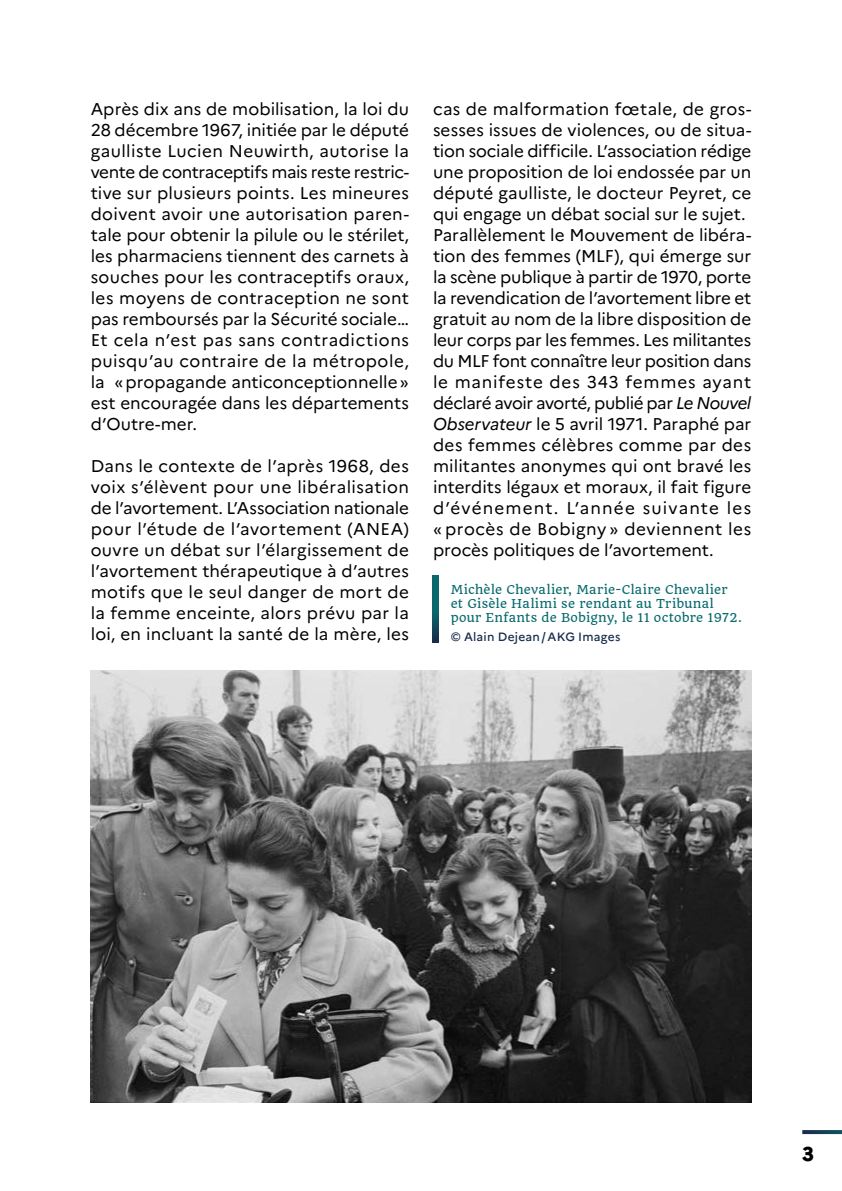
<style>
.page{position:relative;width:842px;height:1191px;background:#fff}
.page>*{position:absolute;margin:0;border:0;box-sizing:border-box;transform-origin:0 0}
.t1{font:800 20px "Marianne";color:#000}
.Texte{font:17px/21px "Marianne";letter-spacing:.005em;color:#000;text-align:justify}
.Titre_légende{font:12px/14px "Quando";letter-spacing:.02em;color:#086a6d}
.cote{font:500 12px "Marianne";letter-spacing:.02em;color:#182d4c}
.s1{font-style:italic}
</style>
<div class="page">
<svg style="left:432px;top:576px;width:6px;height:66px"></svg>
<img style="left:91px;top:671px;width:660px;height:432px">
<svg style="left:802px;top:1130px;width:40px;height:4px"></svg>
<p class="Texte" style="left:91px;top:97px;width:320px">Après dix ans de mobilisation, la loi du 28 décembre 1967, initiée par le député gaulliste Lucien Neuwirth, autorise la vente de contraceptifs mais reste restric&shy;tive sur plusieurs points. Les mineures doivent avoir une autorisation paren&shy;tale pour obtenir la pilule ou le stérilet, les pharmaciens tiennent des carnets à souches pour les contraceptifs oraux, les moyens de contraception ne sont pas remboursés par la Sécurité sociale… Et cela n’est pas sans contradictions puisqu’au contraire de la métropole, la « propagande anticonceptionnelle » est encouragée dans les départements d’Outre-mer.</p>
<p class="Texte" style="left:91px;top:454px;width:320px">Dans le contexte de l’après 1968, des voix s’élèvent pour une libéralisation de l’avortement. L’Association nationale pour l’étude de l’avortement (ANEA) ouvre un débat sur l’élargissement de l’avortement thérapeutique à d’autres motifs que le seul danger de mort de la femme enceinte, alors prévu par la loi, en incluant la santé de la mère, les</p>
<p class="Texte" style="left:433px;top:97px;width:320px">cas de malformation fœtale, de gros&shy;sesses issues de violences, ou de situa&shy;tion sociale difficile. L’association rédige une proposition de loi endossée par un député gaulliste, le docteur Peyret, ce qui engage un débat social sur le sujet.</p>
<p class="Texte" style="left:433px;top:223px;width:320px">Parallèlement le Mouvement de libéra&shy;tion des femmes (MLF), qui émerge sur la scène publique à partir de 1970, porte la revendication de l’avortement libre et gratuit au nom de la libre disposition de leur corps par les femmes. Les militantes du MLF font connaître leur position dans le manifeste des 343 femmes ayant déclaré avoir avorté, publié par <span class="s1">Le Nouvel Observateur</span> le 5 avril 1971. Paraphé par des femmes célèbres comme par des militantes anonymes qui ont bravé les interdits légaux et moraux, il fait figure d’événement. L’année suivante les « procès de Bobigny » deviennent les procès politiques de l’avortement.</p>
<p class="Titre_légende" style="left:451px;top:582px;width:293px">Michèle Chevalier, Marie-Claire Chevalier et Gisèle Halimi se rendant au Tribunal pour Enfants de Bobigny, le 11 octobre 1972.</p>
<p class="cote" style="left:451px;top:627px;width:171px">© Alain Dejean / AKG Images</p>
<p class="t1" style="left:802px;top:1138px;width:13px">3</p>
</div>
